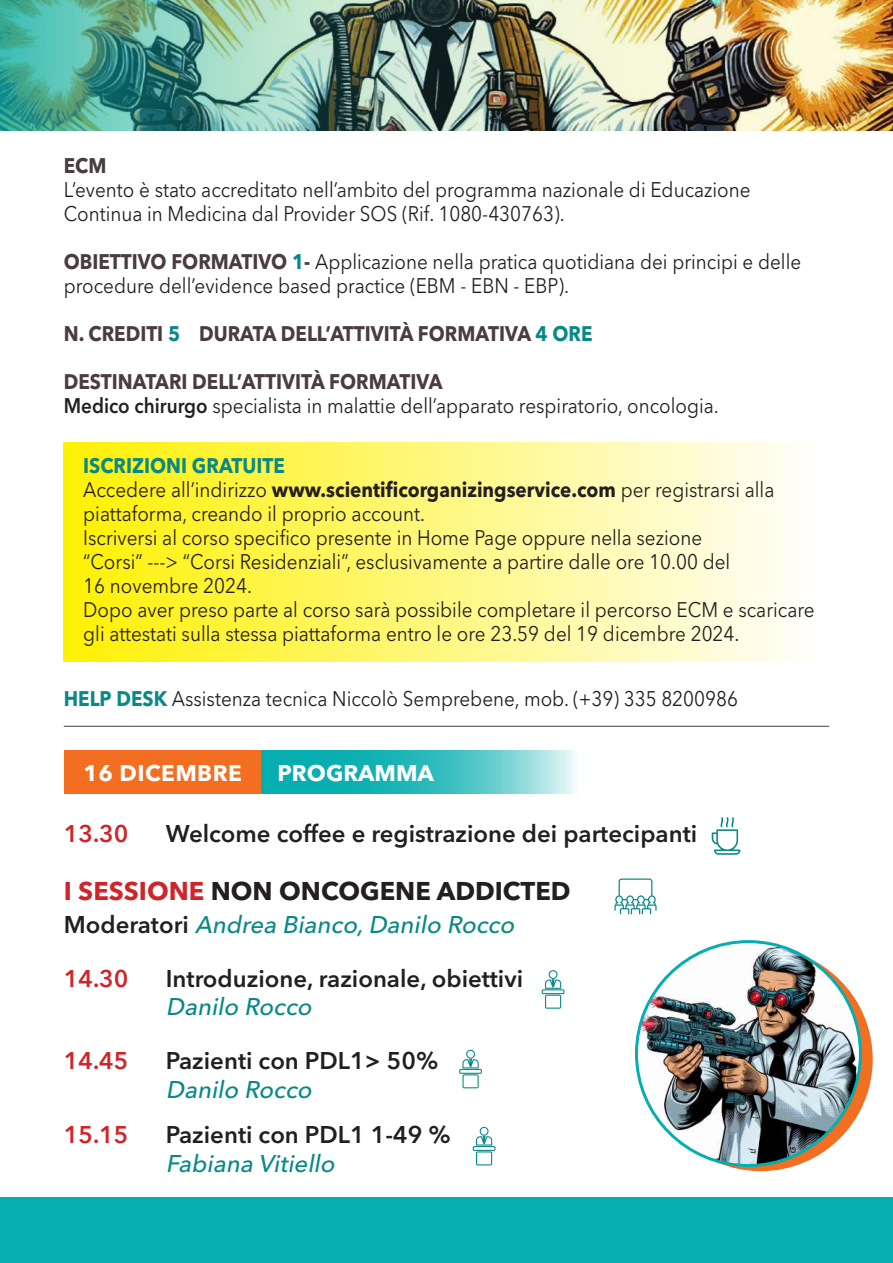
<style>
.page{position:relative;width:893px;height:1263px;background:#fff}
.page>*{position:absolute;margin:0;border:0;box-sizing:border-box;transform-origin:0 0}
.t1{font:700 25.5px "Avenir Next LT Pro";color:#231f20}
.t2{font:600 24px "Avenir Next LT Pro";color:#231f20}
.t3{font:italic 500 24px "Avenir Next LT Pro";color:#098986}
.t4{font:600 24px "Avenir Next LT Pro";color:#d1232a}
.t5{font:700 22.5px "Avenir Next LT Pro";letter-spacing:.01em;color:#fff}
.t6{font:21px/24px "Avenir Next LT Pro";color:#231f20;scale:.9 1}
.t7{font:700 21px "Avenir Next LT Pro";color:#4a3c41;scale:.9 1}
.s1{font-weight:700;color:#4a3c41}
.s2{font-weight:700;color:#098986}
.s3{color:#098986}
.s4{font-weight:600}
.s5{font-weight:700}
.s6{color:#d1232a}
.s7{font-weight:600;font-style:normal;color:#231f20}
</style>
<div class="page">
<div style="left:63px;top:442px;width:829px;height:220px;background:linear-gradient(to right,#fff104,#fff)"></div>
<div style="left:64px;top:750px;width:197px;height:44px;background:#f36e21"></div>
<svg style="left:261px;top:750px;width:314px;height:44px;background:#42c1c2"></svg>
<hr style="left:64px;top:726px;width:765px;height:1px;background:#4a3c41">
<svg style="left:542px;top:970px;width:22px;height:39px"></svg>
<svg style="left:459px;top:1050px;width:23px;height:38px"></svg>
<svg style="left:473px;top:1127px;width:22px;height:38px"></svg>
<svg style="left:614px;top:878px;width:43px;height:36px"></svg>
<svg style="left:712px;top:817px;width:28px;height:38px"></svg>
<img style="left:892px;top:0;width:1px;height:130px">
<img style="left:0;top:0;width:892px;height:130px">
<div style="left:0;top:1198px;width:893px;height:65px;background:#06aeaf"></div>
<svg style="left:649px;top:947px;width:224px;height:224px;background:#c67d41"></svg>
<img style="left:636px;top:941px;width:224px;height:224px;border-radius:112px">
<p class="t7" style="left:64px;top:153px;width:49px">ECM</p>
<p class="t6" style="left:64px;top:178px;width:765px">L’evento è stato accreditato nell’ambito del programma nazionale di Educazione<br>Continua in Medicina dal Provider SOS (Rif. 1080-430763).</p>
<p class="t6" style="left:64px;top:250px;width:821px"><span class="s1">OBIETTIVO FORMATIVO</span> <span class="s2">1</span><span class="s1">-</span> Applicazione nella pratica quotidiana dei principi e delle procedure dell’evidence based practice (EBM - EBN - EBP).</p>
<p class="t7" style="left:64px;top:320px;width:589px">N. CREDITI <span class="s3">5</span> DURATA DELL’ATTIVITÀ FORMATIVA <span class="s3">4 ORE</span></p>
<p class="t6" style="left:64px;top:369px;width:729px"><span class="s1">DESTINATARI DELL’ATTIVITÀ FORMATIVA<br></span><span class="s4">Medico chirurgo</span> specialista in malattie dell’apparato respiratorio, oncologia.</p>
<p class="t6" style="left:83px;top:454px;width:814px"><span class="s2">ISCRIZIONI GRATUITE<br></span>Accedere all’indirizzo <span class="s5">www.scientificorganizingservice.com</span> per registrarsi alla piattaforma, creando il proprio account.<br>Iscriversi al corso specifico presente in Home Page oppure nella sezione<br>“Corsi” ---&gt; “Corsi Residenziali”, esclusivamente a partire dalle ore 10.00 del<br>16 novembre 2024.<br>Dopo aver preso parte al corso sarà possibile completare il percorso ECM e scaricare gli attestati sulla stessa piattaforma entro le ore 23.59 del 19 dicembre 2024.</p>
<p class="t6" style="left:64px;top:687px;width:751px"><span class="s2">HELP DESK</span> Assistenza tecnica Niccolò Semprebene, mob. (+39) 335 8200986</p>
<p class="t5" style="left:84px;top:759px;width:160px">16 DICEMBRE</p>
<p class="t5" style="left:278px;top:759px;width:158px">PROGRAMMA</p>
<p class="t4" style="left:64px;top:819px;width:66px">13.30</p>
<p class="t2" style="left:166px;top:819px;width:533px">Welcome coffee e registrazione dei partecipanti</p>
<p class="t1" style="left:64px;top:875px;width:508px"><span class="s6">I SESSIONE</span> NON ONCOGENE ADDICTED</p>
<p class="t3" style="left:64px;top:910px;width:457px"><span class="s7">M o d e ra t o r i</span> Andrea Bianco,Danilo Rocco</p>
<p class="t4" style="left:64px;top:964px;width:66px">14.30</p>
<p class="t2" style="left:166px;top:964px;width:359px">Introduzione, razionale, obiettivi</p>
<p class="t3" style="left:166px;top:992px;width:152px">Danilo Rocco</p>
<p class="t4" style="left:64px;top:1046px;width:66px">14.45</p>
<p class="t2" style="left:166px;top:1046px;width:274px">Pazienti con PDL1&gt; 50%</p>
<p class="t3" style="left:166px;top:1075px;width:152px">Danilo Rocco</p>
<p class="t4" style="left:64px;top:1120px;width:66px">15.15</p>
<p class="t2" style="left:166px;top:1120px;width:286px">Pazienti con PDL1 1-49 %</p>
<p class="t3" style="left:166px;top:1149px;width:175px">Fabiana Vitiello</p>
</div>
